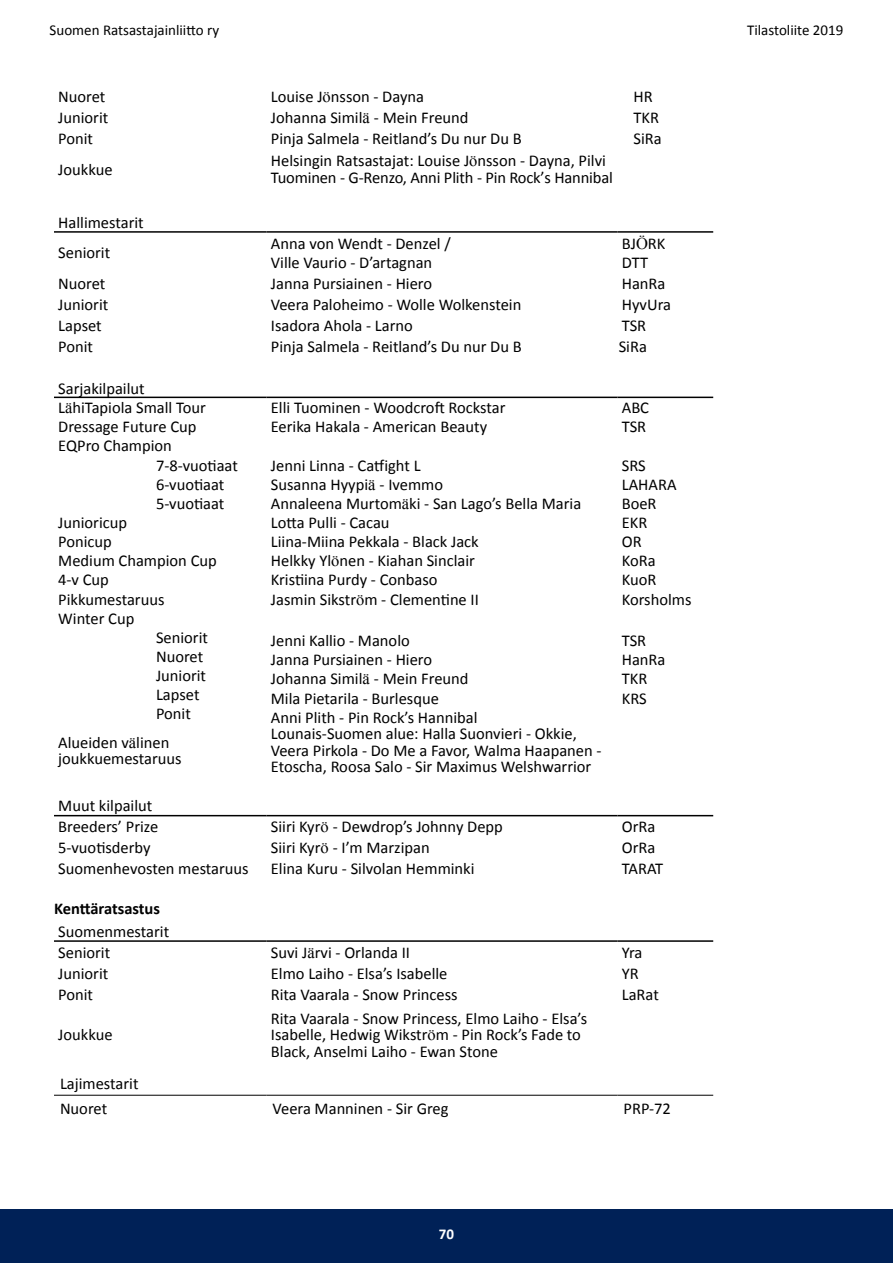
<style>
.page{position:relative;width:893px;height:1263px;background:#fff}
.page>*{position:absolute;margin:0;border:0;box-sizing:border-box;transform-origin:0 0}
.t1{font:16.5px/16.5px "Calibri";color:#000}
.t2{font:700 16.5px "Calibri";color:#000}
.t3{font:15px "Calibri";color:#000}
.t4{font:700 15px "Calibri";color:#fff}
.s1{font-family:"Times New Roman"}
</style>
<div class="page">
<div style="left:0;top:1209px;width:893px;height:54px;background:#002157"></div>
<hr style="left:54px;top:231px;width:213px;height:2px;background:#000">
<hr style="left:267px;top:231px;width:350px;height:2px;background:#000">
<hr style="left:617px;top:231px;width:96px;height:2px;background:#000">
<hr style="left:54px;top:397px;width:213px;height:1px;background:#000">
<hr style="left:267px;top:397px;width:350px;height:1px;background:#000">
<hr style="left:617px;top:397px;width:96px;height:1px;background:#000">
<hr style="left:54px;top:815px;width:213px;height:1px;background:#000">
<hr style="left:267px;top:815px;width:350px;height:1px;background:#000">
<hr style="left:617px;top:815px;width:96px;height:1px;background:#000">
<hr style="left:54px;top:940px;width:213px;height:2px;background:#000">
<hr style="left:267px;top:940px;width:350px;height:2px;background:#000">
<hr style="left:617px;top:940px;width:96px;height:2px;background:#000">
<hr style="left:54px;top:1095px;width:213px;height:1px;background:#000">
<hr style="left:267px;top:1095px;width:350px;height:1px;background:#000">
<hr style="left:617px;top:1095px;width:96px;height:1px;background:#000">
<p class="t3" style="left:50px;top:21px;width:171px">Suomen Ratsastajainliitto ry</p>
<p class="t3" style="left:747px;top:21px;width:98px">Tilastoliite 2019</p>
<p class="t1" style="left:58px;top:88px;width:49px">N uoret</p>
<p class="t1" style="left:271px;top:88px;width:155px">Louise J<span class="s1">ö</span>nsson - Dayna</p>
<p class="t1" style="left:634px;top:88px;width:19px">HR</p>
<p class="t1" style="left:58px;top:109px;width:52px">Juniorit</p>
<p class="t1" style="left:271px;top:109px;width:199px">Johanna Simil<span class="s1">ä</span> - Mein Freund</p>
<p class="t1" style="left:634px;top:109px;width:10px">TKR</p>
<p class="t1" style="left:58px;top:130px;width:36px">Ponit</p>
<p class="t1" style="left:271px;top:130px;width:252px">Pinja Salmela - Reitland’s Du nur Du B</p>
<p class="t1" style="left:634px;top:130px;width:30px">SiRa</p>
<p class="t1" style="left:58px;top:161px;width:56px">Joukkue</p>
<p class="t1" style="left:271px;top:153px;width:343px">Helsingin Ratsastajat: Louise J<span class="s1">ö</span>nsson - Dayna, Pilvi<br>Tuominen - G-Renzo, Anni Plith - Pin Rock’s Hannibal</p>
<p class="t1" style="left:58px;top:207px;width:87px;line-height:30.9px">Hallimestarit<br>Seniorit</p>
<p class="t1" style="left:271px;top:233px;width:181px;line-height:19.8px">Anna von Wendt - Denzel /<br>Ville Vaurio - D’artagnan</p>
<p class="t1" style="left:622px;top:233px;width:36px;line-height:19.8px">BJ<span class="s1">Ö</span>RK<br>DTT</p>
<p class="t1" style="left:58px;top:276px;width:49px">N uoret</p>
<p class="t1" style="left:271px;top:276px;width:163px">Janna Pursiainen - Hiero</p>
<p class="t1" style="left:622px;top:276px;width:45px">HanRa</p>
<p class="t1" style="left:58px;top:297px;width:52px">Juniorit</p>
<p class="t1" style="left:271px;top:297px;width:252px">Veera Paloheimo - Wolle Wolkenstein</p>
<p class="t1" style="left:622px;top:297px;width:51px">HyvU ra</p>
<p class="t1" style="left:58px;top:318px;width:45px">Lapset</p>
<p class="t1" style="left:271px;top:318px;width:143px">Isadora Ahola - Larno</p>
<p class="t1" style="left:622px;top:318px;width:9px">TSR</p>
<p class="t1" style="left:58px;top:339px;width:36px">Ponit</p>
<p class="t1" style="left:271px;top:339px;width:252px">Pinja Salmela - Reitland’s Du nur Du B</p>
<p class="t1" style="left:619px;top:339px;width:30px">SiRa</p>
<p class="t1" style="left:58px;top:378px;width:149px;line-height:20px">Sarjakilpailut<br>L<span class="s1">ä</span>hiTapiola Small Tour</p>
<p class="t1" style="left:271px;top:400px;width:236px">Elli Tuominen - Woodcroft Rockstar</p>
<p class="t1" style="left:622px;top:400px;width:29px">ABC</p>
<p class="t1" style="left:58px;top:419px;width:140px">Dressage Future Cup</p>
<p class="t1" style="left:271px;top:419px;width:218px">Eerika Hakala - American Beauty</p>
<p class="t1" style="left:622px;top:419px;width:9px">TSR</p>
<p class="t1" style="left:156px;top:436px;width:83px;line-height:19.2px;text-indent:-98px">EQPro Champion<br>7-8-vuotiaat</p>
<p class="t1" style="left:271px;top:457px;width:151px">Jenni Linna - Catfight L</p>
<p class="t1" style="left:622px;top:457px;width:9px">SRS</p>
<p class="t1" style="left:156px;top:476px;width:70px">6-vuotiaat</p>
<p class="t1" style="left:271px;top:476px;width:174px">Susanna Hyypi<span class="s1">ä</span> - Ivemmo</p>
<p class="t1" style="left:622px;top:476px;width:37px">LAHARA</p>
<p class="t1" style="left:156px;top:495px;width:70px">5-vuotiaat</p>
<p class="t1" style="left:271px;top:495px;width:312px">Annaleena M urtom<span class="s1">ä</span>ki - San Lago’s Bella Maria</p>
<p class="t1" style="left:622px;top:495px;width:34px">BoeR</p>
<p class="t1" style="left:58px;top:514px;width:70px">Junioricup</p>
<p class="t1" style="left:271px;top:514px;width:120px">Lotta Pulli - Cacau</p>
<p class="t1" style="left:622px;top:514px;width:9px">EKR</p>
<p class="t1" style="left:58px;top:533px;width:55px">Ponicup</p>
<p class="t1" style="left:271px;top:533px;width:209px">Liina-M iina Pekkala - Black Jack</p>
<p class="t1" style="left:622px;top:533px;width:11px">OR</p>
<p class="t1" style="left:58px;top:553px;width:160px">Medium Champion Cup</p>
<p class="t1" style="left:271px;top:553px;width:206px">Helkky Yl<span class="s1">ö</span>nen - Kiahan Sinclair</p>
<p class="t1" style="left:622px;top:553px;width:35px">KoRa</p>
<p class="t1" style="left:58px;top:572px;width:52px">4-v Cup</p>
<p class="t1" style="left:271px;top:572px;width:168px">Kristiina Purdy - Conbaso</p>
<p class="t1" style="left:622px;top:572px;width:34px">KuoR</p>
<p class="t1" style="left:58px;top:591px;width:108px">Pikkumestaruus</p>
<p class="t1" style="left:271px;top:591px;width:210px">Jasmin Sikstr<span class="s1">ö</span>m - Clementine II</p>
<p class="t1" style="left:622px;top:591px;width:71px">Korsholms</p>
<p class="t1" style="left:58px;top:610px;width:78px">Winter Cup</p>
<p class="t1" style="left:156px;top:629px;width:53px">Seniorit</p>
<p class="t1" style="left:271px;top:632px;width:140px">Jenni Kallio - Manolo</p>
<p class="t1" style="left:622px;top:632px;width:9px">TSR</p>
<p class="t1" style="left:156px;top:648px;width:49px">N uoret</p>
<p class="t1" style="left:271px;top:652px;width:163px">Janna Pursiainen - Hiero</p>
<p class="t1" style="left:622px;top:652px;width:45px">HanRa</p>
<p class="t1" style="left:156px;top:667px;width:52px">Juniorit</p>
<p class="t1" style="left:271px;top:671px;width:199px">Johanna Simil<span class="s1">ä</span> - Mein Freund</p>
<p class="t1" style="left:622px;top:671px;width:10px">TKR</p>
<p class="t1" style="left:156px;top:686px;width:45px">Lapset</p>
<p class="t1" style="left:271px;top:690px;width:170px">Mila Pietarila - Burlesque</p>
<p class="t1" style="left:622px;top:690px;width:9px">KRS</p>
<p class="t1" style="left:156px;top:706px;width:36px">Ponit</p>
<p class="t1" style="left:271px;top:709px;width:208px">Anni Plith - Pin Rock’s Hannibal</p>
<p class="t1" style="left:58px;top:734px;width:125px">Alueiden v<span class="s1">ä</span>linen joukkuemestaruus</p>
<p class="t1" style="left:271px;top:726px;width:332px">Lounais-Suomen alue: Halla Suonvieri - Okkie,<br>Veera Pirkola - Do Me a Favor, Walma Haapanen -<br>Etoscha, Roosa Salo - Sir M aximus Welshwarrior</p>
<p class="t1" style="left:58px;top:795px;width:102px;line-height:21px">Muut kilpailut<br>Breeders’ Prize</p>
<p class="t1" style="left:271px;top:819px;width:233px">Siiri Kyr<span class="s1">ö</span> - Dewdrop’s Johnny Depp</p>
<p class="t1" style="left:622px;top:819px;width:35px">OrRa</p>
<p class="t1" style="left:58px;top:840px;width:94px">5-vuotisderby</p>
<p class="t1" style="left:271px;top:840px;width:160px">Siiri Kyr<span class="s1">ö</span> - I’m Marzipan</p>
<p class="t1" style="left:622px;top:840px;width:35px">OrRa</p>
<p class="t1" style="left:58px;top:861px;width:192px">Suomenhevosten mestaruus</p>
<p class="t1" style="left:271px;top:861px;width:205px">Elina Kuru - Silvolan Hemminki</p>
<p class="t1" style="left:622px;top:861px;width:10px">TARAT</p>
<p class="t2" style="left:54px;top:898px;width:108px">Kenttäratsastus</p>
<p class="t1" style="left:58px;top:921px;width:112px;line-height:21px">Suomenmestarit<br>Seniorit</p>
<p class="t1" style="left:271px;top:944px;width:135px">Suvi J<span class="s1">ä</span>rvi - Orlanda II</p>
<p class="t1" style="left:622px;top:944px;width:22px">Yra</p>
<p class="t1" style="left:58px;top:965px;width:52px">Juniorit</p>
<p class="t1" style="left:271px;top:965px;width:178px">Elmo Laiho - Elsa’s Isabelle</p>
<p class="t1" style="left:622px;top:965px;width:16px">YR</p>
<p class="t1" style="left:58px;top:986px;width:36px">Ponit</p>
<p class="t1" style="left:271px;top:986px;width:188px">Rita Vaarala - Snow Princess</p>
<p class="t1" style="left:622px;top:986px;width:39px">LaRat</p>
<p class="t1" style="left:58px;top:1026px;width:56px">Joukkue</p>
<p class="t1" style="left:271px;top:1010px;width:318px">Rita Vaarala - Snow Princess, Elmo Laiho - Elsa’s<br>Isabelle, Hedwig Wikstr<span class="s1">ö</span>m - Pin Rock’s Fade to<br>Black, Anselmi Laiho - Ewan Stone</p>
<p class="t1" style="left:60px;top:1071px;width:80px;line-height:24.5px">Lajimestarit<br>N uoret</p>
<p class="t1" style="left:273px;top:1100px;width:177px">Veera Manninen - Sir Greg</p>
<p class="t1" style="left:623px;top:1100px;width:49px">PRP-72</p>
<p class="t4" style="left:439px;top:1225px;width:17px">70</p>
</div>
